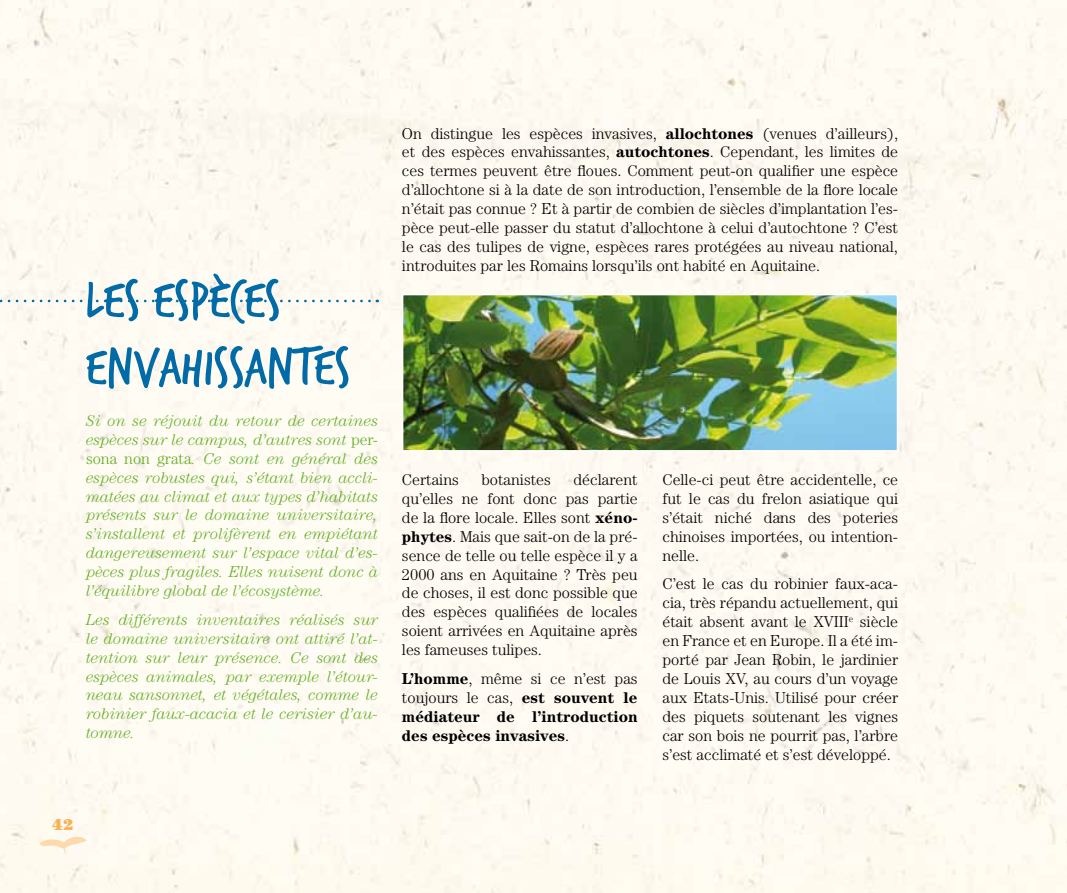
<style>
.page{position:relative;width:1067px;height:893px;background:#fff}
.page>*{position:absolute;margin:0;border:0;box-sizing:border-box;transform-origin:0 0}
.t1{font:56px/67.2px "Trash Hand";color:#006ba6}
.t2{font:300 15.75px/18.9px "Century";color:#000;text-align:justify}
.t3{font:italic 300 15.75px/18.9px "Century";color:#63ae24;text-align:justify}
.t4{font:700 15.75px/18.9px "Century";color:#000;text-align:justify}
.t5{font:900 15.75px "Century";color:#f8b358}
.s1{font-style:normal}
.s2{font-weight:700}
.s3{font-weight:300}
</style>
<div class="page">
<div style="left:0;top:0;width:1066px;height:893px;background:#fefaf1"></div>
<svg style="left:0;top:300px;width:378px;height:2px"></svg>
<img style="left:404px;top:296px;width:492px;height:153px">
<div style="left:402px;top:294px;width:496px;height:157px;border:1px solid #fff"></div>
<svg style="left:40px;top:834px;width:47px;height:21px"></svg>
<p class="t1" style="left:86px;top:269px;width:265px">LES ESPÈCES<br>ENVAHISSANTES</p>
<p class="t3" style="left:86px;top:411px;width:294px">Si on se réjouit du retour de certaines espèces sur le campus, d’autres sont <span class="s1">per&shy;sona non grata</span>. Ce sont en général des espèces robustes qui, s’étant bien accli&shy;matées au climat et aux types d’habitats présents sur le domaine universitaire, s’installent et prolifèrent en empiétant dangereusement sur l’espace vital d’es&shy;pèces plus fragiles. Elles nuisent donc à l’équilibre global de l’écosystème.</p>
<p class="t3" style="left:86px;top:610px;width:294px">Les différents inventaires réalisés sur le domaine universitaire ont attiré l’at&shy;tention sur leur présence. Ce sont des espèces animales, par exemple l’étour&shy;neau sansonnet, et végétales, comme le robinier faux-acacia et le cerisier d’au&shy;tomne.</p>
<p class="t5" style="left:53px;top:815px;width:23px">42</p>
<p class="t2" style="left:402px;top:123px;width:497px">On distingue les espèces invasives, <span class="s2">allochtones</span> (venues d’ailleurs), et des espèces envahissantes, <span class="s2">autochtones</span>. Cependant, les limites de ces termes peuvent être floues. Comment peut-on qualifier une espèce d’allochtone si à la date de son introduction, l’ensemble de la flore locale n’était pas connue ? Et à partir de combien de siècles d’implantation l’es&shy;pèce peut-elle passer du statut d’allochtone à celui d’autochtone ? C’est le cas des tulipes de vigne, espèces rares protégées au niveau national, introduites par les Romains lorsqu’ils ont habité en Aquitaine.</p>
<p class="t2" style="left:402px;top:470px;width:58px">Certains</p>
<p class="t2" style="left:481px;top:470px;width:71px">botanistes</p>
<p class="t2" style="left:402px;top:470px;width:237px;text-indent:171px">déclarent qu’elles ne font donc pas partie de la flore locale. Elles sont <span class="s2">xéno&shy;phytes</span>. Mais que sait-on de la pré&shy;sence de telle ou telle espèce il y a 2000 ans en Aquitaine ? Très peu de choses, il est donc possible que des espèces qualifiées de locales soient arrivées en Aquitaine après les fameuses tulipes.</p>
<p class="t4" style="left:402px;top:669px;width:237px">L’homme<span class="s3">, même si ce n’est pas toujours le cas,</span> est souvent le médiateur de l’introduction des espèces invasives<span class="s3">.</span></p>
<p class="t2" style="left:662px;top:470px;width:237px">Celle-ci peut être accidentelle, ce fut le cas du frelon asiatique qui s’était niché dans des poteries chinoises importées, ou intention&shy;nelle.</p>
<p class="t2" style="left:662px;top:574px;width:237px">C’est le cas du robinier faux-aca&shy;cia, très répandu actuellement, qui était absent avant le XVIII<sup>e</sup> siècle en France et en Europe. Il a été im&shy;porté par Jean Robin, le jardinier de Louis XV, au cours d’un voyage aux Etats-Unis. Utilisé pour créer des piquets soutenant les vignes car son bois ne pourrit pas, l’arbre s’est acclimaté et s’est développé.</p>
</div>
